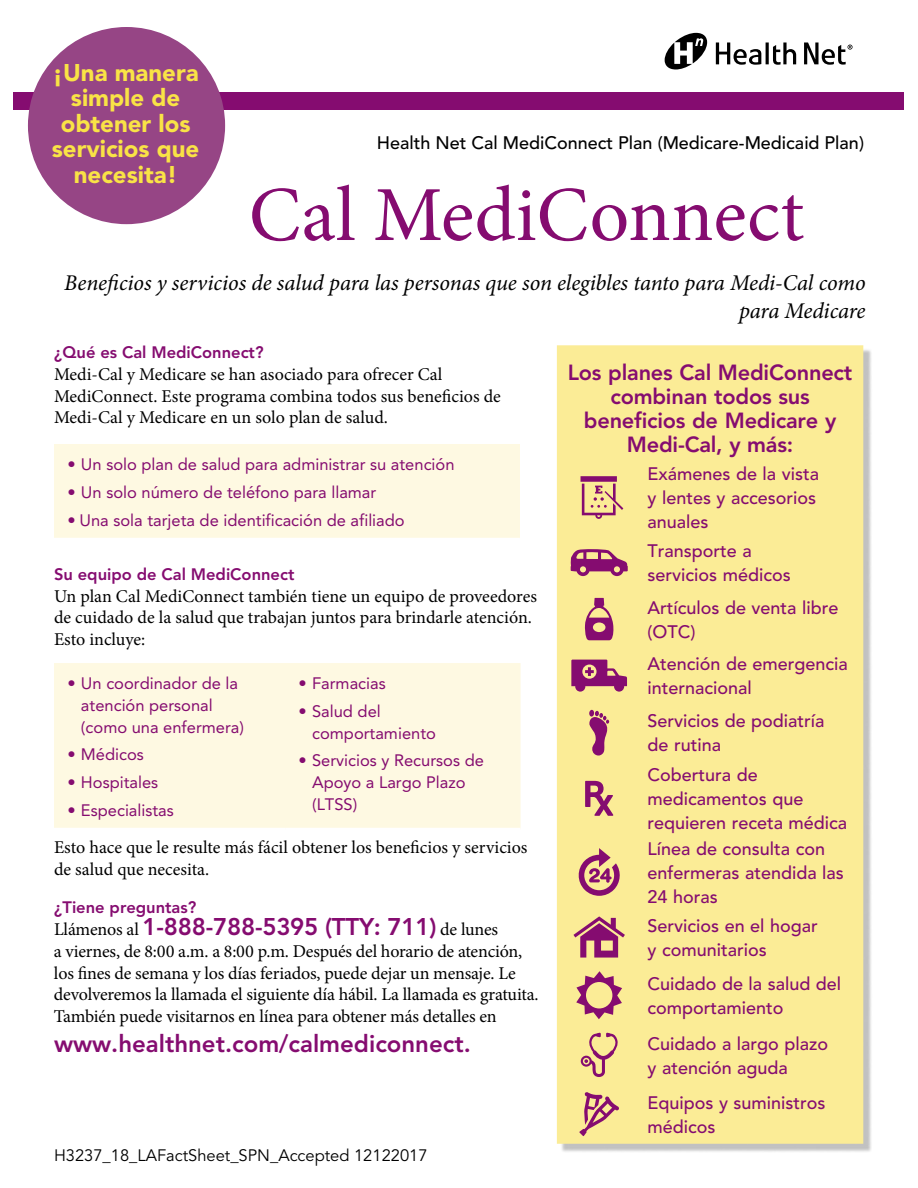
<style>
.page{position:relative;width:918px;height:1188px;background:#fff}
.page>*{position:absolute;margin:0;border:0;box-sizing:border-box;transform-origin:0 0}
.t1{font:78px "Minion Pro";letter-spacing:.005em;color:#850c70}
.t2{font:800 24px "Avenir LT Std";color:#850c70}
.t3{font:900 24px/25.5px "Avenir LT Std";color:#f9e346;text-align:center}
.t4{font:italic 22.5px/28.5px "Minion Pro";letter-spacing:-.005em;color:#000;text-align:right}
.t5{font:800 21.75px/24px "Avenir LT Std";letter-spacing:-.01em;color:#850c70;text-align:center}
.t6{font:18px/21.8px "Minion Pro";letter-spacing:-.005em;color:#000}
.t7{font:500 18px/24px "Avenir LT Std";color:#850c70}
.t8{font:500 18px "Avenir LT Std";color:#000}
.t9{font:16.5px/21.8px "Avenir LT Std";color:#850c70}
.t10{font:800 16.5px "Avenir LT Std";color:#850c70}
.t11{font:16.5px "Avenir LT Std";color:#000}
.s1{font-family:"Minion Pro";font-weight:400;font-size:18px;color:#000}
</style>
<div class="page">
<div style="left:54px;top:444px;width:466px;height:95px;background:#fef9e2"></div>
<hr style="left:54px;top:538px;width:466px;height:3px;background:#fff">
<div style="left:54px;top:663px;width:467px;height:165px;background:#fef9e2"></div>
<div style="left:14px;top:92px;width:890px;height:18px;background:#850c70"></div>
<svg style="left:665px;top:33px;width:42px;height:36px"></svg>
<svg style="left:716px;top:42px;width:80px;height:23px"></svg>
<svg style="left:804px;top:42px;width:49px;height:23px"></svg>
<div style="left:28px;top:27px;width:197px;height:197px;background:#964585;border-radius:50%"></div>
<div style="left:560px;top:349px;width:312px;height:804px;background:#000;opacity:.25"></div>
<div style="left:557px;top:345px;width:306px;height:799px;background:#fbec96"></div>
<svg style="left:581px;top:476px;width:42px;height:43px;background:#d6a68a"></svg>
<svg style="left:571px;top:549px;width:57px;height:27px;background:#b4667f"></svg>
<svg style="left:585px;top:598px;width:29px;height:42px"></svg>
<svg style="left:571px;top:660px;width:56px;height:32px;background:#ae5b7d"></svg>
<svg style="left:589px;top:710px;width:20px;height:46px"></svg>
<svg style="left:585px;top:781px;width:28px;height:35px"></svg>
<svg style="left:577px;top:848px;width:45px;height:48px;background:#ce9687"></svg>
<svg style="left:573px;top:916px;width:52px;height:42px;background:#c28183"></svg>
<svg style="left:576px;top:971px;width:46px;height:48px;background:#d09c88"></svg>
<svg style="left:581px;top:1033px;width:38px;height:44px;background:#dfb68c"></svg>
<svg style="left:579px;top:1092px;width:40px;height:44px;background:#d7a88a"></svg>
<h2 class="t3" style="left:52px;top:60px;width:149px">¡Una manera simple de obtener los servicios que necesita!</h2>
<p class="t8" style="left:377px;top:132px;width:489px">Health Net Cal MediConnect Plan (Medicare-Medicaid Plan)</p>
<h1 class="t1" style="left:249px;top:163px;width:557px">Cal MediConnect</h1>
<p class="t4" style="left:64px;top:268px;width:803px">Beneficios y servicios de salud para las personas que son elegibles tanto para Medi-Cal como para Medicare</p>
<p class="t5" style="left:568px;top:360px;width:286px">Los planes Cal MediConnect combinan todos sus beneficios de Medicare y<br>Medi-Cal, y más:</p>
<p class="t7" style="left:648px;top:463px;width:173px">Exámenes de la vista y lentes y accesorios anuales</p>
<p class="t7" style="left:648px;top:540px;width:145px">Transporte a servicios médicos</p>
<p class="t7" style="left:648px;top:596px;width:192px">Artículos de venta libre (OTC)</p>
<p class="t7" style="left:648px;top:653px;width:202px">Atención de emergencia internacional</p>
<p class="t7" style="left:648px;top:710px;width:179px">Servicios de podiatría de rutina</p>
<p class="t7" style="left:648px;top:763px;width:201px">Cobertura de medicamentos que requieren receta médica</p>
<p class="t7" style="left:648px;top:837px;width:198px">Línea de consulta con enfermeras atendida las<br>24 horas</p>
<p class="t7" style="left:648px;top:914px;width:172px">Servicios en el hogar y comunitarios</p>
<p class="t7" style="left:648px;top:972px;width:195px">Cuidado de la salud del comportamiento</p>
<p class="t7" style="left:648px;top:1032px;width:182px">Cuidado a largo plazo y atención aguda</p>
<p class="t7" style="left:648px;top:1091px;width:180px">Equipos y suministros médicos</p>
<p class="t10" style="left:54px;top:343px;width:211px">¿Qué es Cal MediConnect?</p>
<p class="t6" style="left:54px;top:363px;width:448px">Medi-Cal y Medicare se han asociado para ofrecer Cal<br>MediConnect. Este programa combina todos sus beneficios de<br>Medi-Cal y Medicare en un solo plan de salud.</p>
<p class="t9" style="left:68px;top:454px;width:389px">• Un solo plan de salud para administrar su atención</p>
<p class="t9" style="left:68px;top:482px;width:310px">• Un solo número de teléfono para llamar</p>
<p class="t9" style="left:68px;top:509px;width:339px">• Una sola tarjeta de identificación de afiliado</p>
<p class="t10" style="left:54px;top:564px;width:242px">Su equipo de Cal MediConnect</p>
<p class="t6" style="left:54px;top:585px;width:484px">Un plan Cal MediConnect también tiene un equipo de proveedores de cuidado de la salud que trabajan juntos para brindarle atención.<br>Esto incluye:</p>
<p class="t9" style="left:81px;top:673px;width:165px;text-indent:-13px">• Un coordinador de la atención personal (como una enfermera)</p>
<p class="t9" style="left:68px;top:744px;width:78px">• Médicos</p>
<p class="t9" style="left:68px;top:772px;width:92px">• Hospitales</p>
<p class="t9" style="left:68px;top:799px;width:108px">• Especialistas</p>
<p class="t9" style="left:299px;top:673px;width:89px">• Farmacias</p>
<p class="t9" style="left:312px;top:700px;width:125px;text-indent:-13px">• Salud del comportamiento</p>
<p class="t9" style="left:312px;top:750px;width:173px;text-indent:-13px">• Servicios y Recursos de<br>Apoyo a Largo Plazo (LTSS)</p>
<p class="t6" style="left:54px;top:837px;width:475px">Esto hace que le resulte más fácil obtener los beneficios y servicios de salud que necesita.</p>
<p class="t10" style="left:54px;top:898px;width:144px">¿Tiene preguntas?</p>
<h2 class="t2" style="left:54px;top:912px;width:446px"><span class="s1">Llámenos al</span> 1-888-788-5395 (TTY: 711) <span class="s1">de lunes</span></h2>
<p class="t6" style="left:54px;top:940px;width:486px">a viernes, de 8:00 a.m. a 8:00 p.m. Después del horario de atención, los fines de semana y los días feriados, puede dejar un mensaje. Le devolveremos la llamada el siguiente día hábil. La llamada es gratuita.<br>También puede visitarnos en línea para obtener más detalles en</p>
<h2 class="t2" style="left:54px;top:1029px;width:418px">www.healthnet.com/calmediconnect.</h2>
<p class="t11" style="left:54px;top:1146px;width:375px">H3237_18_LAFactSheet_SPN_Accepted 12122017</p>
</div>
